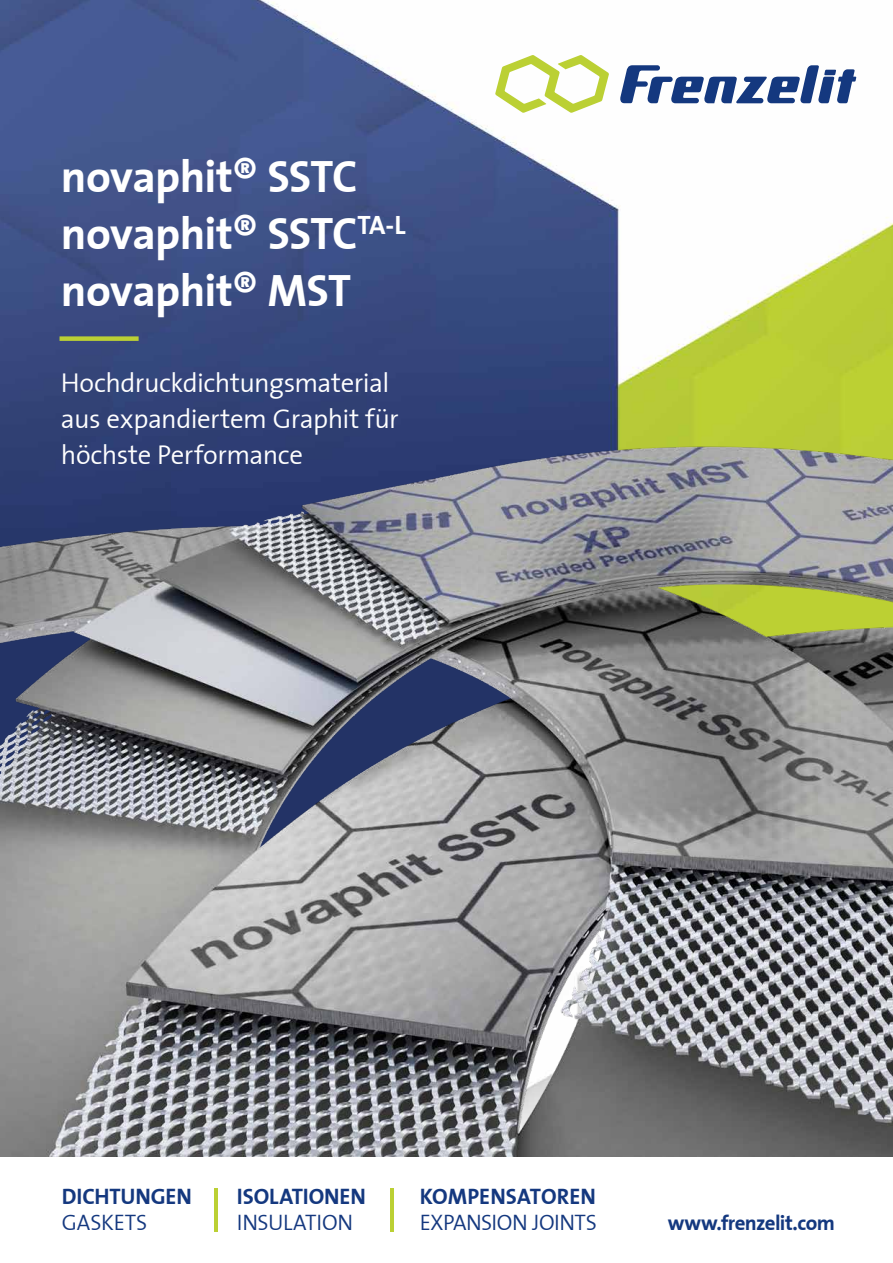
<style>
.page{position:relative;width:893px;height:1263px;background:#fff}
.page>*{position:absolute;margin:0;border:0;box-sizing:border-box;transform-origin:0 0}
.t1{font:45px/57px "The Sans Bold PFZ Plain";letter-spacing:-.015em;color:#fff}
.t2{font:27px/36px "The Sans Semi Light FZ Plain";letter-spacing:-.02em;color:#fff}
.t3{font:22.2px "The Sans Bold PFZ Plain";letter-spacing:-.005em;color:#14387f}
.t4{font:22.2px "The Sans Semi Light FZ Plain";letter-spacing:-.02em;color:#14387f}
.t5{font:21px "The Sans Bold PFZ Plain";letter-spacing:-.03em;color:#14387f}
</style>
<div class="page">
<img style="left:0;top:0;width:893px;height:366px">
<hr style="left:390px;top:1188px;width:4px;height:44px;background:#bbd034">
<hr style="left:214px;top:1188px;width:4px;height:44px;background:#bbd034">
<img style="left:0;top:366px;width:893px;height:791px">
<div style="left:60px;top:336px;width:79px;height:5px;background:#bbd034"></div>
<svg style="left:495px;top:55px;width:114px;height:58px"></svg>
<svg style="left:620px;top:65px;width:236px;height:38px"></svg>
<h1 class="t1" style="left:61px;top:147px;width:346px">novaphit® SSTC novaphit® SSTC<sup>TA-L </sup>novaphit® MST</h1>
<p class="t2" style="left:61px;top:364px;width:339px">Hochdruckdichtungsmaterial aus expandiertem Graphit für höchste Performance</p>
<p class="t3" style="left:62px;top:1178px;width:131px">DICHTUNGEN</p>
<p class="t4" style="left:62px;top:1204px;width:87px">GASKETS</p>
<p class="t3" style="left:237px;top:1178px;width:130px">ISOLATIONEN</p>
<p class="t4" style="left:237px;top:1204px;width:118px">INSULATION</p>
<p class="t3" style="left:420px;top:1178px;width:178px">KOMPENSATOREN</p>
<p class="t4" style="left:420px;top:1204px;width:179px">EXPANSION JOINTS</p>
<p class="t5" style="left:668px;top:1206px;width:169px">www.frenzelit.com</p>
</div>
